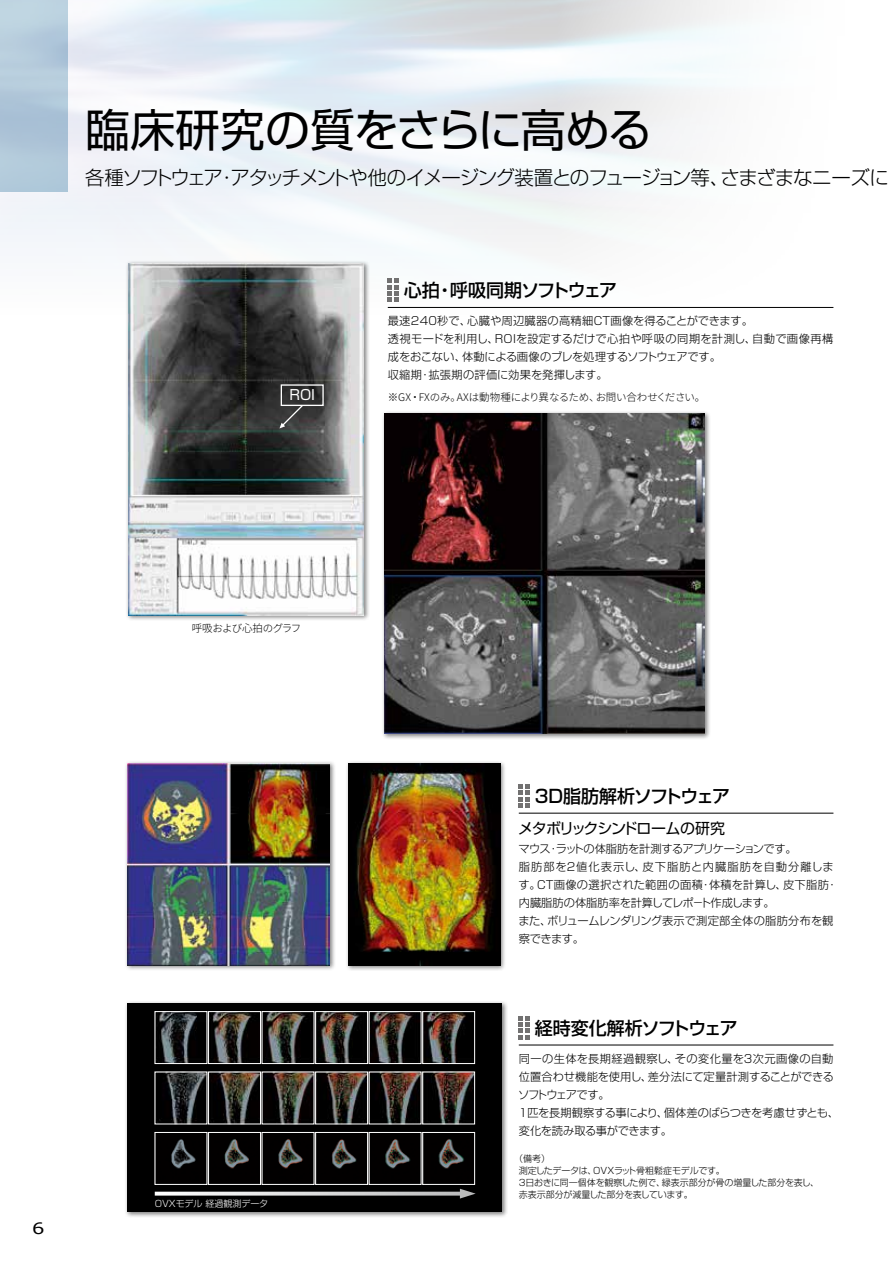
<style>
.page{position:relative;width:893px;height:1263px;background:#fff}
.page>*{position:absolute;margin:0;border:0;box-sizing:border-box;transform-origin:0 0}
.t1{font:45px "Shin Go Pro";letter-spacing:-.025em;color:#000}
.t2{font:300 19.5px "Shin Go Pro";letter-spacing:-.075em;color:#000}
.t3{font:500 18px "Shin Go Pro";letter-spacing:-.06em;color:#000}
.t4{font:15.6px "Verdana";color:#000;scale:1.25 1}
.t5{font:15px "Shin Go Pro";letter-spacing:-.075em;color:#000}
.t6{font:13.95px "Shin Go Pro";color:#fff}
.t7{font:300 11.25px/18px "Shin Go Pro";color:#000}
.t8{font:300 11.25px/18px "Shin Go Pro";letter-spacing:.02em;color:#000}
.t9{font:300 10.5px "Source Han Sans JP";letter-spacing:-.02em;color:#000}
.t10{font:300 9px/12px "Shin Go Pro";letter-spacing:-.02em;color:#000}
.t11{font:300 9px "Shin Go Pro";letter-spacing:-.005em;color:#fff}
</style>
<div class="page">
<div style="left:382px;top:410px;width:329px;height:330px;background:#000;opacity:.5"></div>
<img style="left:385px;top:414px;width:320px;height:320px">
<div style="left:125px;top:260px;width:245px;height:361px;background:#000;opacity:.5"></div>
<img style="left:128px;top:264px;width:236px;height:351px">
<div style="left:345px;top:760px;width:161px;height:211px;background:#000;opacity:.5"></div>
<img style="left:348px;top:763px;width:152px;height:202px">
<div style="left:124px;top:760px;width:212px;height:211px;background:#000;opacity:.5"></div>
<img style="left:128px;top:763px;width:202px;height:202px">
<div style="left:281px;top:384px;width:43px;height:22px;border:1px solid #fff"></div>
<svg style="left:279px;top:404px;width:25px;height:24px"></svg>
<hr style="left:388px;top:307px;width:445px;height:1px;background:#000">
<svg style="left:388px;top:279px;width:10px;height:23px"></svg>
<hr style="left:519px;top:813px;width:314px;height:1px;background:#000">
<svg style="left:519px;top:784px;width:10px;height:24px"></svg>
<hr style="left:519px;top:1045px;width:314px;height:1px;background:#000">
<svg style="left:519px;top:1016px;width:10px;height:23px"></svg>
<div style="left:124px;top:1000px;width:384px;height:218px;background:#000;opacity:.5"></div>
<div style="left:128px;top:1003px;width:374px;height:209px;background:#000"></div>
<svg style="left:155px;top:1189px;width:321px;height:9px"></svg>
<img style="left:159px;top:1011px;width:307px;height:53px">
<div style="left:155px;top:1011px;width:52px;height:53px;border:1px solid #fff"></div>
<div style="left:208px;top:1011px;width:53px;height:53px;border:1px solid #fff"></div>
<div style="left:262px;top:1011px;width:52px;height:53px;border:1px solid #fff"></div>
<div style="left:315px;top:1011px;width:53px;height:53px;border:1px solid #fff"></div>
<div style="left:369px;top:1011px;width:52px;height:53px;border:1px solid #fff"></div>
<div style="left:422px;top:1011px;width:53px;height:53px;border:1px solid #fff"></div>
<img style="left:171px;top:1132px;width:293px;height:53px">
<div style="left:155px;top:1132px;width:52px;height:53px;border:1px solid #fff"></div>
<div style="left:208px;top:1132px;width:53px;height:53px;border:1px solid #fff"></div>
<div style="left:262px;top:1132px;width:52px;height:53px;border:1px solid #fff"></div>
<div style="left:315px;top:1132px;width:53px;height:53px;border:1px solid #fff"></div>
<div style="left:369px;top:1132px;width:52px;height:53px;border:1px solid #fff"></div>
<div style="left:422px;top:1132px;width:53px;height:53px;border:1px solid #fff"></div>
<img style="left:159px;top:1071px;width:314px;height:53px">
<div style="left:208px;top:1071px;width:53px;height:53px;border:1px solid #fff"></div>
<div style="left:315px;top:1071px;width:53px;height:53px;border:1px solid #fff"></div>
<div style="left:422px;top:1071px;width:53px;height:53px;border:1px solid #fff"></div>
<h1 class="t1" style="left:85px;top:93px;width:569px">臨床研究の質をさらに高める</h1>
<h2 class="t2" style="left:85px;top:161px;width:806px">各種ソフトウェア・アタッチメントや他のイメージング装置とのフュージョン等、さまざまなニーズに</h2>
<p class="t6" style="left:288px;top:384px;width:34px">ＲＯＩ</p>
<h3 class="t3" style="left:404px;top:275px;width:215px">心拍・呼吸同期ソフトウェア</h3>
<p class="t8" style="left:388px;top:311px;width:447px">最速240秒で、心臓や周辺臓器の高精細CT画像を得ることができます。<br>透視モードを利用し、ROIを設定するだけで心拍や呼吸の同期を計測し、自動で画像再構成をおこない、体動による画像のブレを処理するソフトウェアです。<br>収縮期・拡張期の評価に効果を発揮します。</p>
<p class="t9" style="left:388px;top:392px;width:319px">※GX・FXのみ。AXは動物種により異なるため、お問い合わせください。</p>
<p class="t9" style="left:192px;top:623px;width:111px">呼吸および心拍のグラフ</p>
<h3 class="t4" style="left:32px;top:1219px;width:11px">6</h3>
<p class="t11" style="left:155px;top:1196px;width:115px">OVXモデル 経過観測データ</p>
<h3 class="t3" style="left:535px;top:781px;width:197px">3D脂肪解析ソフトウェア</h3>
<h3 class="t5" style="left:518px;top:816px;width:209px">メタボリックシンドロームの研究</h3>
<p class="t7" style="left:518px;top:838px;width:321px">マウス・ラットの体脂肪を計測するアプリケーションです。<br>脂肪部を2値化表示し、皮下脂肪と内臓脂肪を自動分離します。CT画像の選択された範囲の面積・体積を計算し、皮下脂肪・内臓脂肪の体脂肪率を計算してレポ−ト作成します。<br>また、ボリュームレンダリング表示で測定部全体の脂肪分布を観察できます。</p>
<h3 class="t3" style="left:535px;top:1013px;width:204px">経時変化解析ソフトウェア</h3>
<p class="t7" style="left:518px;top:1048px;width:322px">同一の生体を長期経過観察し、その変化量を3次元画像の自動位置合わせ機能を使用し、差分法にて定量計測することができるソフトウェアです。<br>1匹を長期観察する事により、個体差のばらつきを考慮せずとも、変化を読み取る事ができます。</p>
<p class="t10" style="left:519px;top:1151px;width:302px;text-indent:-4px">（備考）<br>測定したデータは、OVXラット骨粗鬆症モデルです。<br>3日おきに同一個体を観察した例で、緑表示部分が骨の増量した部分を表し、赤表示部分が減量した部分を表しています。</p>
</div>
